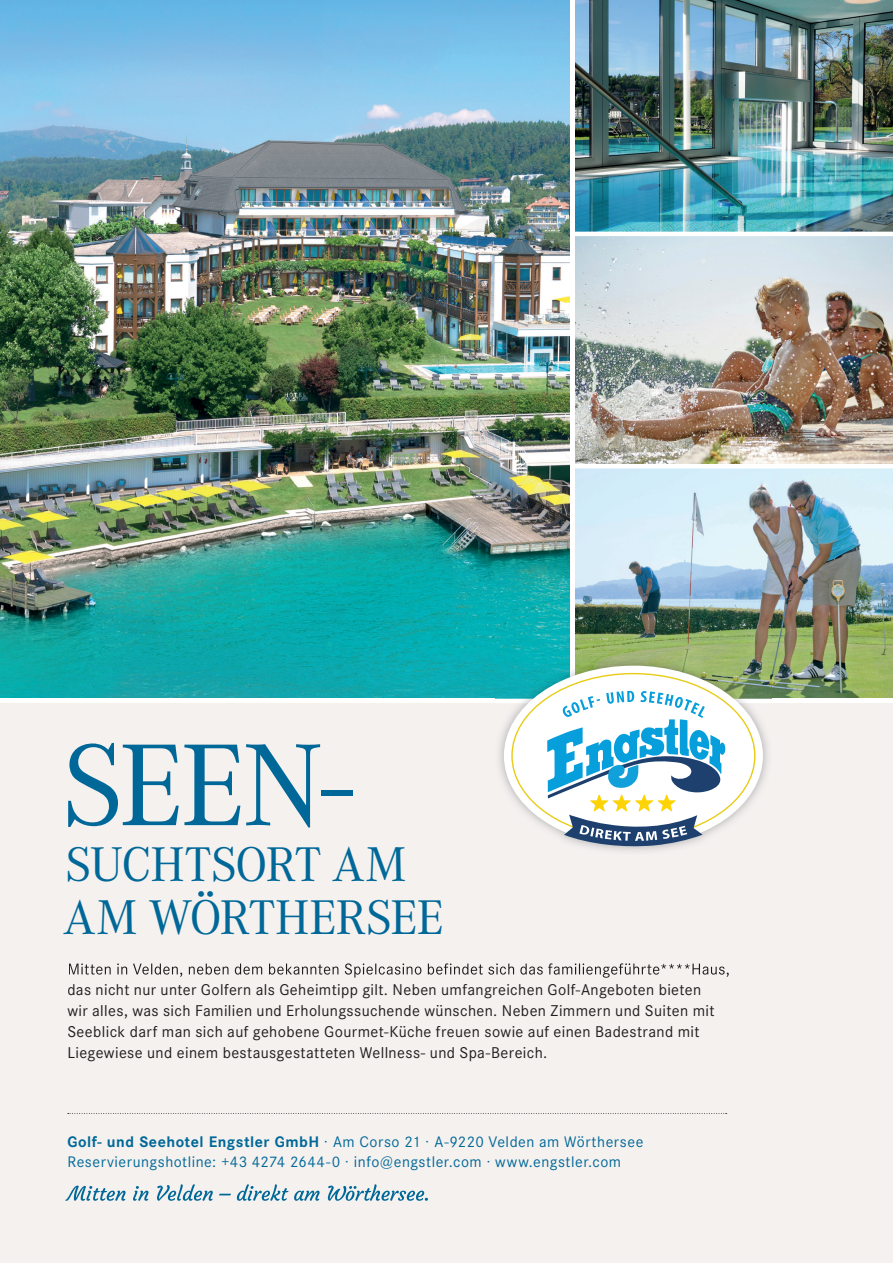
<style>
.page{position:relative;width:893px;height:1263px;background:#fff}
.page>*{position:absolute;margin:0;border:0;box-sizing:border-box;transform-origin:0 0}
.t1{font:114px "Corporate ABQ";color:#006898}
.t2{font:47.7px/52.8px "Corporate ABQ";letter-spacing:-.02em;color:#006898}
.t3{font:15.3px/20.9px "Corporate SBQ";letter-spacing:.025em;color:#221c1c}
.t4{font:15px/20px "Corporate SBQ";letter-spacing:.035em;color:#006898}
.s1{font-weight:700}
</style>
<div class="page">
<div style="left:0;top:696px;width:893px;height:567px;background:#f5f1ef"></div>
<img style="left:0;top:0;width:570px;height:699px">
<img style="left:575px;top:0;width:318px;height:699px">
<svg style="left:69px;top:963px;width:660px;height:15px"></svg>
<svg style="left:65px;top:1184px;width:363px;height:17px"></svg>
<svg style="left:68px;top:1113px;width:659px;height:1px"></svg>
<hr style="left:574px;top:232px;width:319px;height:4px;background:#fff">
<hr style="left:574px;top:464px;width:319px;height:4px;background:#fff">
<hr style="left:0;top:699px;width:893px;height:4px;background:#fff">
<img style="left:495px;top:657px;width:277px;height:194px">
<div style="left:504px;top:666px;width:259px;height:180px;background:#fff;border-radius:50%"></div>
<svg style="left:511px;top:673px;width:244px;height:173px"></svg>
<h1 class="t1" style="left:61px;top:719px;width:294px">SEEN-</h1>
<h2 class="t2" style="left:63px;top:839px;width:383px">SUCHTSORT AM<br>AM WÖRTHERSEE</h2>
<p class="t3" style="left:67px;top:980px;width:649px">das nicht nur unter Golfern als Geheimtipp gilt. Neben umfangreichen Golf-Angeboten bieten wir alles, was sich Familien und Erholungssuchende wünschen. Neben Zimmern und Suiten mit Seeblick darf man sich auf gehobene Gourmet-Küche freuen sowie auf einen Badestrand mit Liegewiese und einem bestausgestatteten Wellness- und Spa-Bereich.</p>
<p class="t4" style="left:67px;top:1132px;width:578px"><span class="s1">Golf- und Seehotel Engstler GmbH</span> · Am Corso 21 · A-9220 Velden am Wörthersee<br>Reservierungshotline: +43 4274 2644-0 · info@engstler.com · www.engstler.com</p>
</div>
